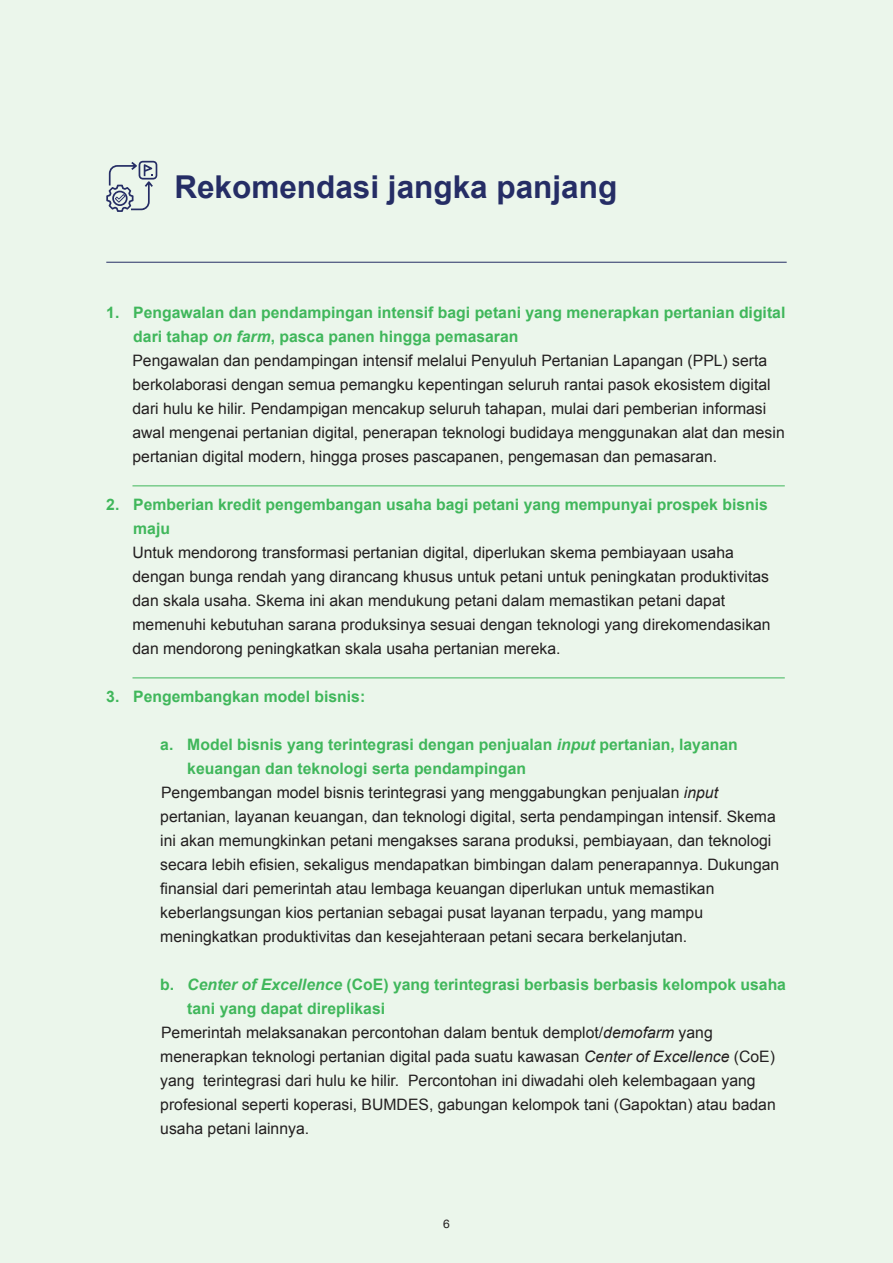
<style>
.page{position:relative;width:893px;height:1263px;background:#ebf6eb}
.page>*{position:absolute;margin:0;border:0;box-sizing:border-box;transform-origin:0 0}
.List_Paragraph{font:700 31.5px "Arial";color:#252d65}
.List_Paragraph-2{font:15.75px/24px "Arial";color:#231f20}
.t1{font:700 15.75px/24px "Arial";color:#40b75b}
.t2{font:12px "Helvetica Neue";color:#231f20}
.s1{font-style:italic}
</style>
<div class="page">
<svg style="left:106px;top:161px;width:51px;height:51px"></svg>
<hr style="left:106px;top:262px;width:681px;height:1px;background:#252d65">
<hr style="left:132px;top:486px;width:653px;height:1px;background:#40b75b">
<hr style="left:132px;top:678px;width:653px;height:1px;background:#40b75b">
<hr style="left:892px;top:463px;width:1px;height:800px;background:#252d65">
<p class="List_Paragraph" style="left:174px;top:165px;width:444px">Rekomendasi jangka panjang</p>
<p class="t1" style="left:133px;top:301px;width:654px;text-indent:-27px">1. Pengawalan dan pendampingan intensif bagi petani yang menerapkan pertanian digital dari tahap <span class="s1">on farm</span>, pasca panen hingga pemasaran</p>
<p class="List_Paragraph-2" style="left:132px;top:349px;width:654px">Pengawalan dan pendampingan intensif melalui Penyuluh Pertanian Lapangan (PPL) serta berkolaborasi dengan semua pemangku kepentingan seluruh rantai pasok ekosistem digital dari hulu ke hilir. Pendampigan mencakup seluruh tahapan, mulai dari pemberian informasi awal mengenai pertanian digital, penerapan teknologi budidaya menggunakan alat dan mesin pertanian digital modern, hingga proses pascapanen, pengemasan dan pemasaran.</p>
<p class="t1" style="left:133px;top:493px;width:636px;text-indent:-27px">2. Pemberian kredit pengembangan usaha bagi petani yang mempunyai prospek bisnis maju</p>
<p class="List_Paragraph-2" style="left:132px;top:541px;width:640px">Untuk mendorong transformasi pertanian digital, diperlukan skema pembiayaan usaha dengan bunga rendah yang dirancang khusus untuk petani untuk peningkatan produktivitas dan skala usaha. Skema ini akan mendukung petani dalam memastikan petani dapat memenuhi kebutuhan sarana produksinya sesuai dengan teknologi yang direkomendasikan dan mendorong peningkatkan skala usaha pertanian mereka.</p>
<p class="t1" style="left:106px;top:685px;width:260px">3. Pengembangkan model bisnis:</p>
<p class="t1" style="left:187px;top:733px;width:552px;text-indent:-27px">a. Model bisnis yang terintegrasi dengan penjualan <span class="s1">input</span> pertanian, layanan keuangan dan teknologi serta pendampingan</p>
<p class="List_Paragraph-2" style="left:160px;top:781px;width:620px">Pengembangan model bisnis terintegrasi yang menggabungkan penjualan <span class="s1">input </span>pertanian, layanan keuangan, dan teknologi digital, serta pendampingan intensif. Skema ini akan memungkinkan petani mengakses sarana produksi, pembiayaan, dan teknologi secara lebih efisien, sekaligus mendapatkan bimbingan dalam penerapannya. Dukungan finansial dari pemerintah atau lembaga keuangan diperlukan untuk memastikan keberlangsungan kios pertanian sebagai pusat layanan terpadu, yang mampu meningkatkan produktivitas dan kesejahteraan petani secara berkelanjutan.</p>
<p class="t1" style="left:187px;top:973px;width:600px;text-indent:-27px">b. <span class="s1">Center of Excellence</span> (CoE) yang terintegrasi berbasis berbasis kelompok usaha tani yang dapat direplikasi</p>
<p class="List_Paragraph-2" style="left:160px;top:1021px;width:617px">Pemerintah melaksanakan percontohan dalam bentuk demplot/<span class="s1">demofarm</span> yang menerapkan teknologi pertanian digital pada suatu kawasan <span class="s1">Center of Excellence</span> (CoE) yang terintegrasi dari hulu ke hilir. Percontohan ini diwadahi oleh kelembagaan yang profesional seperti koperasi, BUMDES, gabungan kelompok tani (Gapoktan) atau badan usaha petani lainnya.</p>
<p class="t2" style="left:443px;top:1215px;width:8px">6</p>
</div>
